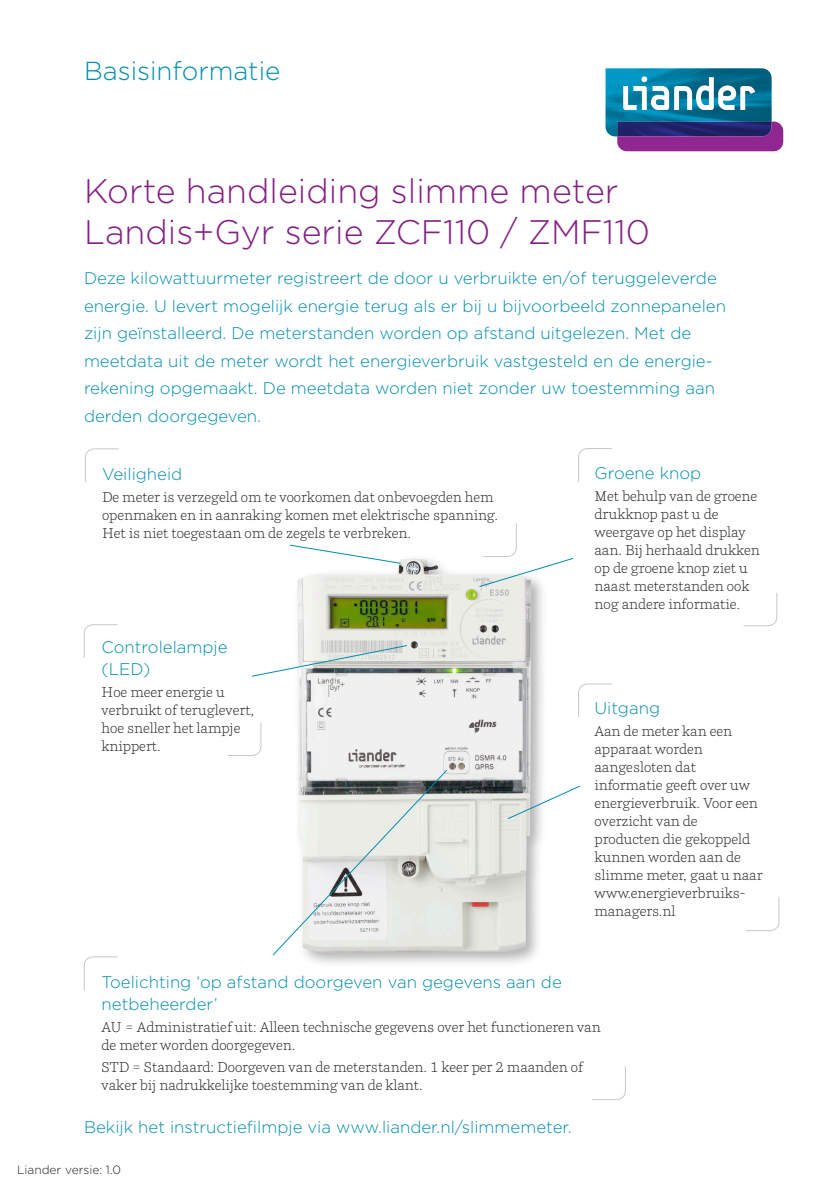
<style>
.page{position:relative;width:840px;height:1191px;background:#fff}
.page>*{position:absolute;margin:0;border:0;box-sizing:border-box;transform-origin:0 0}
._01-LI-Titel{font:300 34px "Gotham";color:#841f83}
._04-LI-Inleiding{font:300 26px "Gotham";color:#008db0}
._04-LI-Inleiding-2{font:300 16.8px/27.6px "Gotham";color:#008db0}
._08-LI-Tussenkop{font:300 16.8px/22px "Gotham";color:#008db0}
._05-LI-Bodytekst{font:300 14px/18px "Parry";color:#231f20}
._08-LI-Tussenkop-2{font:300 12px "Gotham";color:#231f20}
</style>
<div class="page">
<img style="left:297px;top:558px;width:246px;height:406px">
<svg style="left:605px;top:68px;width:177px;height:83px;background:#4b75a4"></svg>
<svg style="left:85px;top:448px;width:34px;height:34px"></svg>
<svg style="left:478px;top:523px;width:96px;height:65px"></svg>
<svg style="left:83px;top:624px;width:35px;height:34px"></svg>
<svg style="left:227px;top:722px;width:35px;height:34px"></svg>
<svg style="left:252px;top:644px;width:156px;height:33px"></svg>
<svg style="left:578px;top:448px;width:34px;height:34px"></svg>
<svg style="left:743px;top:592px;width:34px;height:35px"></svg>
<svg style="left:290px;top:544px;width:111px;height:20px"></svg>
<svg style="left:578px;top:683px;width:34px;height:35px"></svg>
<svg style="left:745px;top:897px;width:34px;height:34px"></svg>
<svg style="left:506px;top:784px;width:75px;height:36px"></svg>
<svg style="left:83px;top:956px;width:35px;height:34px"></svg>
<svg style="left:592px;top:1066px;width:34px;height:34px"></svg>
<svg style="left:272px;top:769px;width:176px;height:187px"></svg>
<p class="_04-LI-Inleiding" style="left:84px;top:55px;width:198px">Basisinformatie</p>
<p class="_01-LI-Titel" style="left:84px;top:169px;width:535px">Korte handleiding slimme meter</p>
<p class="_01-LI-Titel" style="left:84px;top:210px;width:567px">Landis+Gyr serie ZCF110 / ZMF110</p>
<p class="_04-LI-Inleiding-2" style="left:84px;top:264px;width:643px">Deze kilowattuurmeter registreert de door u verbruikte en/of teruggeleverde energie. U levert mogelijk energie terug als er bij u bijvoorbeeld zonnepanelen zijn geïnstalleerd. De meterstanden worden op afstand uitgelezen. Met de meetdata uit de meter wordt het energieverbruik vastgesteld en de energie&shy;rekening opgemaakt. De meetdata worden niet zonder uw toestemming aan derden doorgegeven.</p>
<p class="_08-LI-Tussenkop" style="left:102px;top:462px;width:82px">Veiligheid</p>
<p class="_05-LI-Bodytekst" style="left:102px;top:487px;width:397px">De meter is verzegeld om te voorkomen dat onbevoegden hem openmaken en in aanraking komen met elektrische spanning.</p>
<p class="_05-LI-Bodytekst" style="left:102px;top:523px;width:310px">Het is niet toegestaan om de zegels te verbreken.</p>
<p class="_08-LI-Tussenkop" style="left:101px;top:636px;width:127px">Controlelampje (LED)</p>
<p class="_05-LI-Bodytekst" style="left:101px;top:683px;width:154px">Hoe meer energie u verbruikt of teruglevert, hoe sneller het lampje knippert.</p>
<p class="_08-LI-Tussenkop" style="left:594px;top:462px;width:108px">Groene knop</p>
<p class="_05-LI-Bodytekst" style="left:594px;top:487px;width:167px">Met behulp van de groene drukknop past u de weergave op het display aan. Bij herhaald drukken op de groene knop ziet u naast meterstanden ook nog andere informatie.</p>
<p class="_08-LI-Tussenkop" style="left:594px;top:696px;width:67px">Uitgang</p>
<p class="_05-LI-Bodytekst" style="left:594px;top:721px;width:169px">Aan de meter kan een apparaat worden aangesloten dat informatie geeft over uw energieverbruik. Voor een overzicht van de producten die gekoppeld kunnen worden aan de slimme meter, gaat u naar www.energieverbruiks&shy;managers.nl</p>
<p class="_08-LI-Tussenkop" style="left:101px;top:970px;width:461px">Toelichting ‘op afstand doorgeven van gegevens aan de netbeheerder’</p>
<p class="_05-LI-Bodytekst" style="left:101px;top:1017px;width:500px">AU = Administratief uit: Alleen technische gegevens over het functioneren van de meter worden doorgegeven.</p>
<p class="_05-LI-Bodytekst" style="left:101px;top:1057px;width:482px">STD = Standaard: Doorgeven van de meterstanden. 1 keer per 2 maanden of vaker bij nadrukkelijke toestemming van de klant.</p>
<p class="_04-LI-Inleiding-2" style="left:84px;top:1113px;width:489px">Bekijk het instructiefilmpje via www.liander.nl/slimmemeter.</p>
<p class="_08-LI-Tussenkop-2" style="left:17px;top:1161px;width:105px">Liander versie: 1.0</p>
</div>
